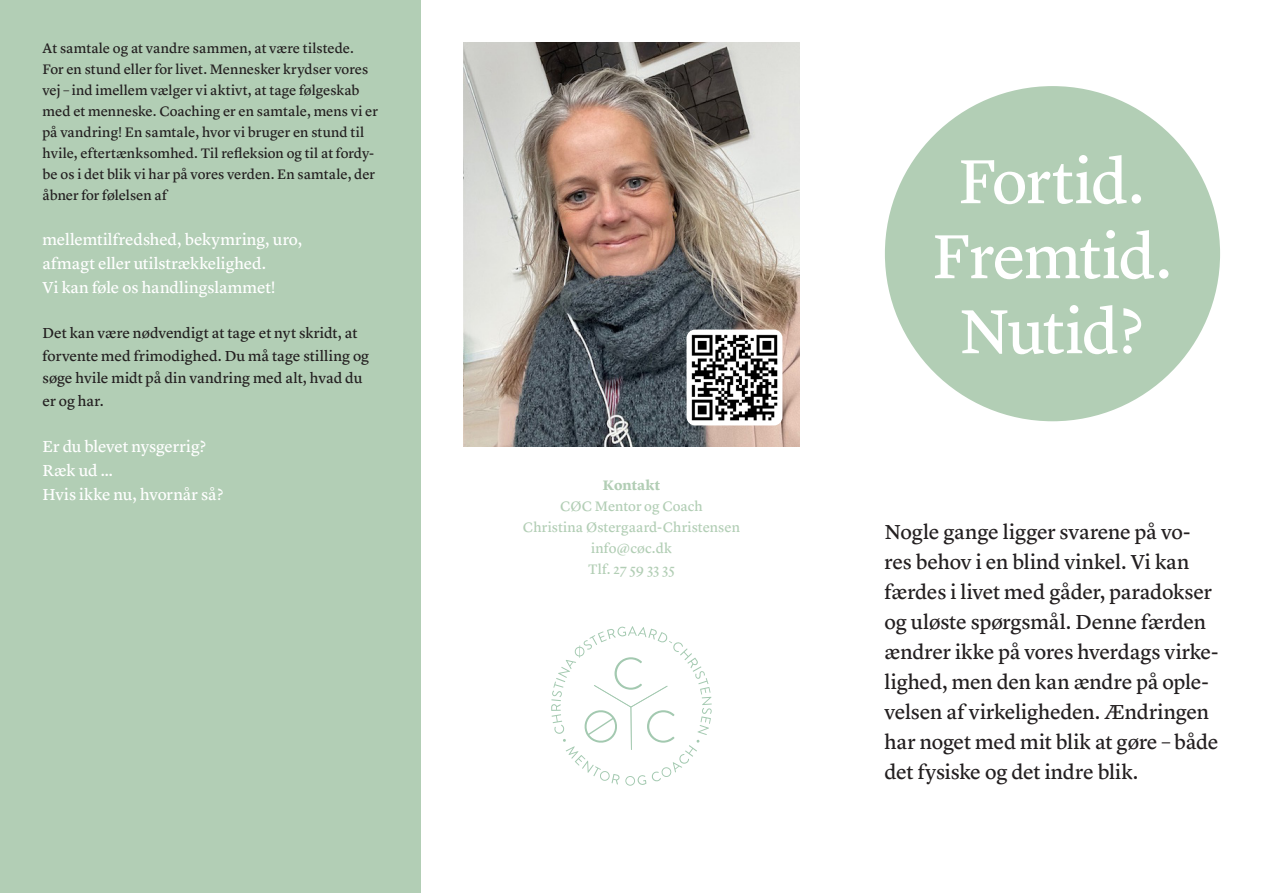
<style>
.page{position:relative;width:1263px;height:893px;background:#fff}
.page>*{position:absolute;margin:0;border:0;box-sizing:border-box;transform-origin:0 0}
.t1{font:64.5px "Lyon Text Regular No.2";letter-spacing:-.025em;color:#fff}
.t2{font:21px/30px "Lyon Text Regular No.2";letter-spacing:-.015em;color:#231f20}
.t3{font:16.5px "Lyon Text Regular No.2";letter-spacing:-.005em;color:#fff}
.t4{font:15px/22.5px "Lyon Text Regular No.2";color:#231f20}
.t5{font:14.25px/21px "Lyon Text Regular No.2";letter-spacing:-.005em;color:#231f20}
.t6{font:14.25px "Lyon Text Regular No.2";letter-spacing:.005em;color:#b2ceb5}
.t7{font:700 14.25px "Lyon Text";letter-spacing:.005em;color:#b2ceb5}
</style>
<div class="page">
<div style="left:0;top:0;width:421px;height:893px;background:#b2ceb5"></div>
<svg style="left:551px;top:626px;width:161px;height:160px"></svg>
<img style="left:463px;top:43px;width:336px;height:403px">
<div style="left:885px;top:86px;width:335px;height:335px;background:#b2ceb5;border-radius:50%"></div>
<img style="left:686px;top:330px;width:96px;height:95px">
<p class="t5" style="left:43px;top:37px;width:337px">At samtale og at vandre sammen, at være tilstede.<br>For en stund eller for livet. Mennesker krydser vores vej – ind imellem vælger vi aktivt, at tage følgeskab med et menneske. Coaching er en samtale, mens vi er på vandring! En samtale, hvor vi bruger en stund til hvile, eftertænksomhed. Til refleksion og til at fordy&shy;be os i det blik vi har på vores verden. En samtale, der åbner for følelsen af</p>
<p class="t3" style="left:43px;top:227px;width:261px">mellemtilfredshed, bekymring, uro,</p>
<p class="t3" style="left:43px;top:251px;width:225px">afmagt eller utilstrækkelighed.</p>
<p class="t3" style="left:43px;top:275px;width:235px">Vi kan føle os handlingslammet!</p>
<p class="t4" style="left:43px;top:321px;width:328px">Det kan være nødvendigt at tage et nyt skridt, at forvente med frimodighed. Du må tage stilling og søge hvile midt på din vandring med alt, hvad du er og har.</p>
<p class="t3" style="left:43px;top:434px;width:165px">Er du blevet nysgerrig?</p>
<p class="t3" style="left:43px;top:458px;width:72px">Ræk ud …</p>
<p class="t3" style="left:43px;top:482px;width:182px">Hvis ikke nu, hvornår så?</p>
<p class="t7" style="left:603px;top:474px;width:59px">Kontakt</p>
<p class="t6" style="left:560px;top:496px;width:144px">CØC Mentor og Coach</p>
<p class="t6" style="left:523px;top:517px;width:219px">Christina Østergaard-Christensen</p>
<p class="t6" style="left:591px;top:538px;width:82px">info@cøc.dk</p>
<p class="t6" style="left:588px;top:559px;width:88px">Tlf. 27 59 33 35</p>
<p class="t1" style="left:958px;top:132px;width:188px">Fortid.</p>
<p class="t1" style="left:932px;top:207px;width:242px">Fremtid.</p>
<p class="t1" style="left:959px;top:282px;width:187px">Nutid?</p>
<p class="t2" style="left:884px;top:515px;width:335px">Nogle gange ligger svarene på vo&shy;res behov i en blind vinkel. Vi kan færdes i livet med gåder, paradokser og uløste spørgsmål. Denne færden ændrer ikke på vores hverdags virke&shy;lighed, men den kan ændre på ople&shy;velsen af virkeligheden. Ændringen har noget med mit blik at gøre – både det fysiske og det indre blik.</p>
</div>
